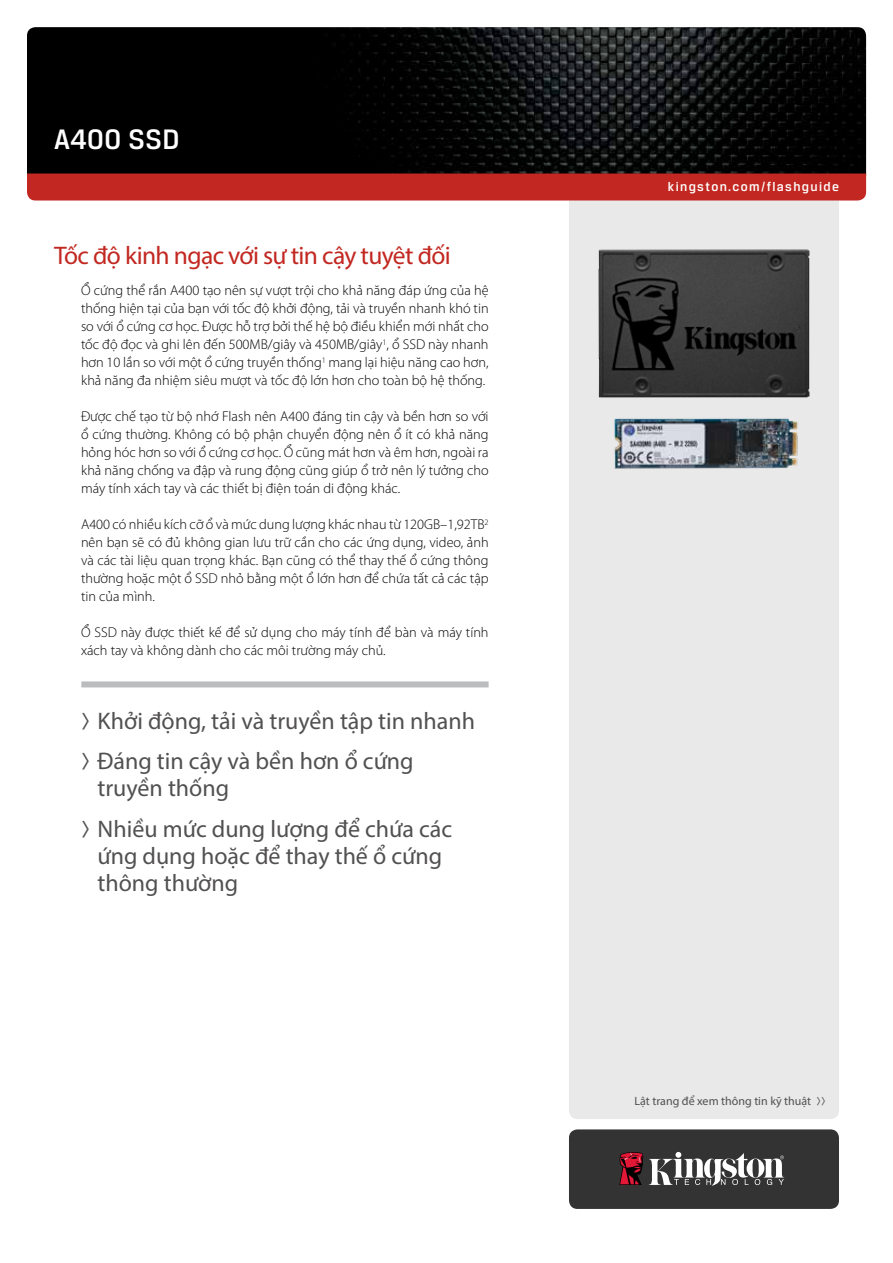
<style>
.page{position:relative;width:893px;height:1263px;background:#fff}
.page>*{position:absolute;margin:0;border:0;box-sizing:border-box;transform-origin:0 0}
.t1{font:500 30px "Breuer Text";letter-spacing:.01em;color:#fff}
.t2{font:25.5px "Myriad Pro";letter-spacing:-.025em;color:#c22821}
.t3{font:24px/40.5px "Myriad Pro";color:#525051}
.t4{font:300 14.25px/18px "Myriad Pro";color:#000;text-align:justify}
.t5{font:500 13.5px "Breuer Text";letter-spacing:.1em;color:#fff}
.t6{font:12px "Myriad Pro";color:#525051}
.s1{font-family:"Breuer Text"}
</style>
<div class="page">
<img style="left:27px;top:27px;width:839px;height:146px">
<div style="left:569px;top:200px;width:270px;height:919px;background:#eae9ea"></div>
<div style="left:27px;top:173px;width:839px;height:27px;background:#c22821"></div>
<div style="left:569px;top:1129px;width:270px;height:80px;background:#333;border-radius:9px"></div>
<svg style="left:649px;top:1152px;width:135px;height:34px"></svg>
<svg style="left:619px;top:1152px;width:24px;height:33px"></svg>
<img style="left:606px;top:408px;width:200px;height:72px">
<img style="left:598px;top:249px;width:212px;height:148px">
<div style="left:81px;top:681px;width:408px;height:6px;background:#babcbe"></div>
<h1 class="t1" style="left:54px;top:122px;width:127px">A400 SSD</h1>
<h2 class="t2" style="left:54px;top:240px;width:398px">Tốc độ kinh ngạc với sự tin cậy tuyệt đối</h2>
<p class="t4" style="left:81px;top:281px;width:409px">Ổ cứng thể rắn A400 tạo nên sự vượt trội cho khả năng đáp ứng của hệ thống hiện tại của bạn với tốc độ khởi động, tải và truyền nhanh khó tin so với ổ cứng cơ học. Được hỗ trợ bởi thế hệ bộ điều khiển mới nhất cho tốc độ đọc và ghi lên đến 500MB/giây và 450MB/giây<sup>1</sup>, ổ SSD này nhanh hơn 10 lần so với một ổ cứng truyền thống<sup>1</sup> mang lại hiệu năng cao hơn, khả năng đa nhiệm siêu mượt và tốc độ lớn hơn cho toàn bộ hệ thống.</p>
<p class="t4" style="left:81px;top:407px;width:409px">Được chế tạo từ bộ nhớ Flash nên A400 đáng tin cậy và bền hơn so với ổ cứng thường. Không có bộ phận chuyển động nên ổ ít có khả năng hỏng hóc hơn so với ổ cứng cơ học. Ổ cũng mát hơn và êm hơn, ngoài ra khả năng chống va đập và rung động cũng giúp ổ trở nên lý tưởng cho máy tính xách tay và các thiết bị điện toán di động khác.</p>
<p class="t4" style="left:81px;top:515px;width:409px">A400 có nhiều kích cỡ ổ và mức dung lượng khác nhau từ 120GB–1,92TB<sup>2 </sup>nên bạn sẽ có đủ không gian lưu trữ cần cho các ứng dụng, video, ảnh và các tài liệu quan trọng khác. Bạn cũng có thể thay thế ổ cứng thông thường hoặc một ổ SSD nhỏ bằng một ổ lớn hơn để chứa tất cả các tập tin của mình.</p>
<p class="t4" style="left:81px;top:623px;width:409px">Ổ SSD này được thiết kế để sử dụng cho máy tính để bàn và máy tính xách tay và không dành cho các môi trường máy chủ.</p>
<h3 class="t3" style="left:81px;top:700px;width:396px"><span class="s1">&gt;</span> Khởi động, tải và truyền tập tin nhanh <span class="s1">&gt;</span> Đáng tin cậy và bền hơn ổ cứng</h3>
<h3 class="t3" style="left:81px;top:767px;width:373px;text-indent:16px">truyền thống<br><span class="s1">&gt;</span> Nhiều mức dung lượng để chứa các</h3>
<h3 class="t3" style="left:97px;top:842px;width:346px;line-height:27px">ứng dụng hoặc để thay thế ổ cứng thông thường</h3>
<p class="t5" style="left:668px;top:179px;width:173px">kingston.com/flashguide</p>
<p class="t6" style="left:634px;top:1094px;width:192px">Lật trang để xem thông tin kỹ thuật <span class="s1">&gt;&gt;</span></p>
</div>
